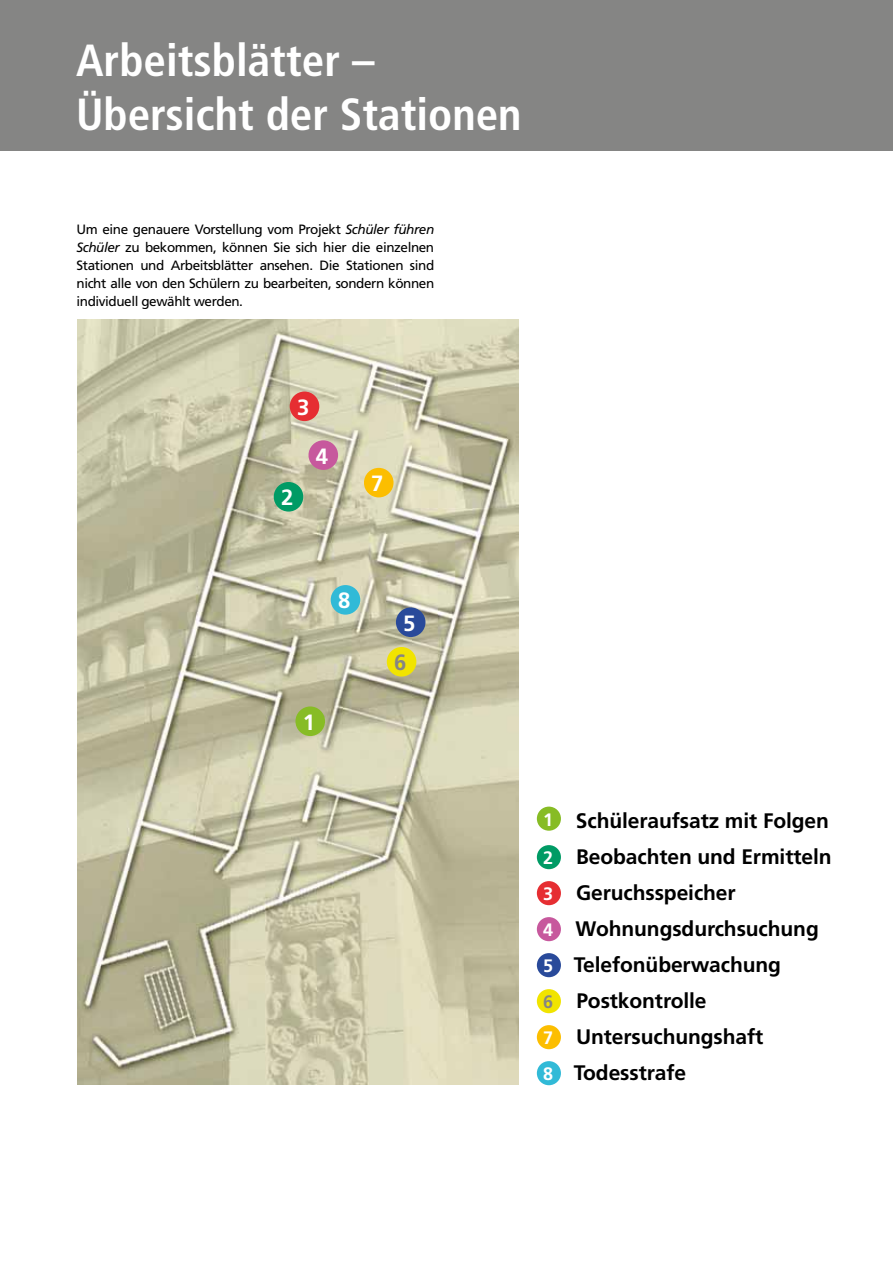
<style>
.page{position:relative;width:893px;height:1263px;background:#fff}
.page>*{position:absolute;margin:0;border:0;box-sizing:border-box;transform-origin:0 0}
.t1{font:700 condensed 45px/54px "Frutiger LT";color:#fff}
.t2{font:700 22.05px "Frutiger CE";color:#fff}
.t3{font:700 22.05px "Frutiger CE";color:#858584}
.t4{font:700 21px/36px "Frutiger LT";letter-spacing:-.005em;color:#000}
.t5{font:13.5px/18px "Frutiger LT";letter-spacing:-.03em;color:#000;text-align:justify}
.s1{font-family:"Frutiger CE";font-style:italic}
.s2{font-family:"Frutiger CE";font-size:18px;color:#fff}
.s3{font-family:"Frutiger CE";font-size:18px;color:#858584}
</style>
<div class="page">
<div style="left:0;top:0;width:893px;height:151px;background:#858584"></div>
<div style="left:537px;top:807px;width:24px;height:24px;background:#87bc25;border-radius:50%"></div>
<div style="left:537px;top:845px;width:24px;height:24px;background:#009b65;border-radius:50%"></div>
<div style="left:537px;top:881px;width:24px;height:24px;background:#e62e32;border-radius:50%"></div>
<div style="left:537px;top:917px;width:24px;height:24px;background:#c7589d;border-radius:50%"></div>
<div style="left:537px;top:953px;width:24px;height:24px;background:#294a9a;border-radius:50%"></div>
<div style="left:537px;top:989px;width:24px;height:24px;background:#f1e400;border-radius:50%"></div>
<div style="left:537px;top:1025px;width:24px;height:24px;background:#fcbe00;border-radius:50%"></div>
<div style="left:537px;top:1061px;width:24px;height:24px;background:#31bad7;border-radius:50%"></div>
<img style="left:78px;top:320px;width:441px;height:764px">
<div style="left:295px;top:706px;width:30px;height:30px;background:#87bc25;border-radius:50%"></div>
<div style="left:274px;top:482px;width:29px;height:30px;background:#009b65;border-radius:50%"></div>
<div style="left:290px;top:391px;width:29px;height:30px;background:#e62e32;border-radius:50%"></div>
<div style="left:308px;top:440px;width:30px;height:30px;background:#c7589d;border-radius:50%"></div>
<div style="left:396px;top:607px;width:29px;height:30px;background:#294a9a;border-radius:50%"></div>
<div style="left:364px;top:468px;width:30px;height:29px;background:#fcbe00;border-radius:50%"></div>
<div style="left:331px;top:585px;width:29px;height:30px;background:#31bad7;border-radius:50%"></div>
<div style="left:387px;top:647px;width:29px;height:29px;background:#f1e400;border-radius:50%"></div>
<h1 class="t1" style="left:76px;top:34px;width:447px">Arbeitsblätter –<br>Übersicht der Stationen</h1>
<p class="t5" style="left:77px;top:220px;width:359px">Um eine genauere Vorstellung vom Projekt <span class="s1">Schüler führen Schüler</span> zu bekommen, können Sie sich hier die einzelnen Stationen und Arbeitsblätter ansehen. Die Stationen sind nicht alle von den Schülern zu bearbeiten, sondern können individuell gewählt werden.</p>
<h2 class="t2" style="left:297px;top:394px;width:14px">3</h2>
<h2 class="t2" style="left:281px;top:484px;width:14px">2</h2>
<h2 class="t2" style="left:316px;top:443px;width:14px">4</h2>
<h2 class="t2" style="left:371px;top:470px;width:14px">7</h2>
<h2 class="t2" style="left:338px;top:587px;width:14px">8</h2>
<h2 class="t2" style="left:303px;top:709px;width:14px">1</h2>
<h2 class="t2" style="left:403px;top:610px;width:14px">5</h2>
<h2 class="t3" style="left:394px;top:649px;width:14px">6</h2>
<h3 class="t4" style="left:543px;top:803px;width:290px"><span class="s2">1</span> Schüleraufsatz mit Folgen<br><span class="s2">2</span> Beobachten und Ermitteln<br><span class="s2">3</span> Geruchsspeicher<br><span class="s2">4</span> Wohnungsdurchsuchung<br><span class="s2">5</span> Telefonüberwachung<br><span class="s3">6</span> Postkontrolle<br><span class="s2">7</span> Untersuchungshaft<br><span class="s2">8</span> Todesstrafe</h3>
</div>
